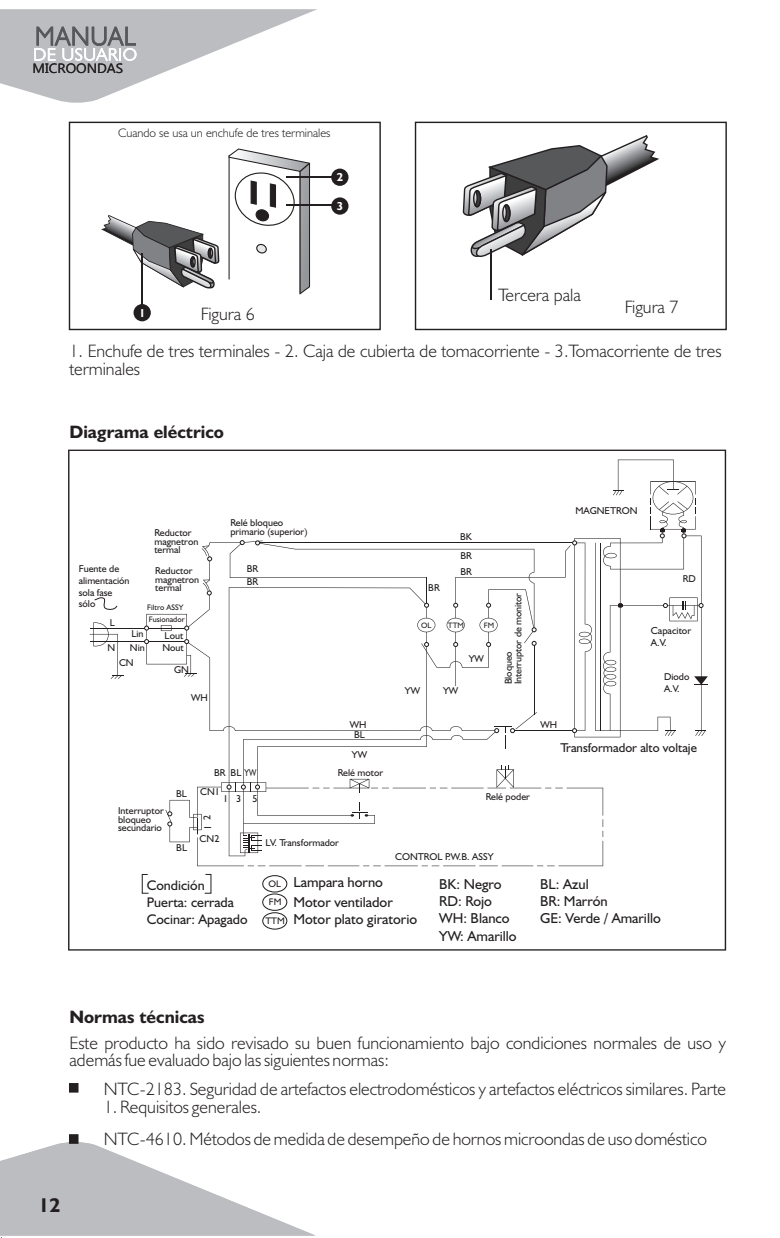
<style>
.page{position:relative;width:780px;height:1238px;background:#fff}
.page>*{position:absolute;margin:0;border:0;box-sizing:border-box;transform-origin:0 0}
.t1{font:700 20px "Humanist 521 BT";color:#231f20}
.t2{font:300 18px/17.8px "Humanist 521 BT";color:#231f20}
.t3{font:700 18px "Humanist 521 BT";color:#231f20}
.t4{font:14.4px/17.2px "Humanist 521 BT";color:#231f20}
.t5{font:14px/16.6px "Humanist 521 BT";color:#231f20}
.t6{font:13.6px "Ebrima";color:#231f20}
.t7{font:12.8px "Humanist 521 BT";color:#231f20}
.t8{font:300 12.4px "Humanist 521 BT";color:#231f20}
.t9{font:700 11.6px "Humanist 521 BT";color:#fff}
.t10{font:10.2px/12.2px "Humanist 521 BT";color:#231f20}
.t11{font:10px/12px "Humanist 521 BT";color:#231f20}
.t12{font:9.6px "Humanist 521 BT";color:#231f20}
.t13{font:8px "Humanist 521 BT";color:#231f20}
</style>
<div class="page">
<svg style="left:0;top:9px;width:317px;height:94px"></svg>
<svg style="left:462px;top:135px;width:197px;height:126px"></svg>
<div style="left:502px;top:204px;width:8px;height:18px;border:1px solid #231f20;border-radius:50%"></div>
<hr style="left:490px;top:249px;width:1px;height:51px;background:#231f20">
<svg style="left:101px;top:215px;width:119px;height:74px"></svg>
<div style="left:190px;top:256px;width:6px;height:11px;border:1px solid #231f20;border-radius:50%"></div>
<svg style="left:228px;top:148px;width:82px;height:147px"></svg>
<hr style="left:141px;top:253px;width:2px;height:60px;background:#231f20">
<hr style="left:286px;top:176px;width:59px;height:1px;background:#231f20">
<div style="left:331px;top:169px;width:17px;height:17px;background:#231f20;border-radius:50%"></div>
<hr style="left:286px;top:205px;width:59px;height:1px;background:#231f20">
<div style="left:331px;top:197px;width:17px;height:18px;background:#231f20;border-radius:50%"></div>
<div style="left:133px;top:304px;width:18px;height:17px;background:#231f20;border-radius:50%"></div>
<svg style="left:68px;top:449px;width:657px;height:501px"></svg>
<div style="left:262px;top:875px;width:25px;height:17px;background:#fff;border:1px solid #231f20;border-radius:50%"></div>
<svg style="left:69px;top:1083px;width:9px;height:9px"></svg>
<svg style="left:0;top:1134px;width:315px;height:104px"></svg>
<div style="left:414px;top:122px;width:312px;height:208px;border:1px solid #231f20"></div>
<div style="left:69px;top:122px;width:311px;height:208px;border:1px solid #231f20"></div>
<p class="t6" style="left:33px;top:63px;width:92px">MICROONDAS</p>
<p class="t8" style="left:118px;top:128px;width:214px">Cuando se usa un enchufe de tres terminales</p>
<p class="t9" style="left:337px;top:172px;width:8px">2</p>
<p class="t9" style="left:337px;top:201px;width:8px">3</p>
<p class="t2" style="left:498px;top:288px;width:84px">Tercera pala</p>
<p class="t2" style="left:624px;top:299px;width:55px">Figura 7</p>
<p class="t2" style="left:201px;top:306px;width:55px">Figura 6</p>
<p class="t9" style="left:139px;top:308px;width:8px">1</p>
<p class="t2" style="left:69px;top:343px;width:653px">1. Enchufe de tres terminales - 2. Caja de cubierta de tomacorriente - 3.Tomacorriente de tres terminales</p>
<p class="t3" style="left:69px;top:425px;width:156px">Diagrama eléctrico</p>
<p class="t11" style="left:79px;top:563px;width:52px">Fuente de alimentación sola fase sólo</p>
<p class="t11" style="left:154px;top:529px;width:45px;line-height:8.6px">Reductor magnetron termal</p>
<p class="t11" style="left:155px;top:567px;width:45px;line-height:8.4px">Reductor magnetron termal</p>
<p class="t13" style="left:147px;top:603px;width:38px">Filtro ASSY</p>
<p class="t11" style="left:110px;top:617px;width:7px">L</p>
<p class="t11" style="left:107px;top:642px;width:9px">N</p>
<p class="t13" style="left:149px;top:616px;width:37px">Fusionador</p>
<p class="t11" style="left:130px;top:627px;width:16px;line-height:14.6px">Lin<br>Nin</p>
<p class="t11" style="left:162px;top:630px;width:23px">Lout<br>Nout</p>
<p class="t11" style="left:119px;top:657px;width:16px">CN</p>
<p class="t11" style="left:174px;top:664px;width:16px">GN</p>
<p class="t11" style="left:191px;top:692px;width:18px">WH</p>
<p class="t11" style="left:230px;top:519px;width:79px;line-height:9px">Relé bloqueo primario (superior)</p>
<p class="t11" style="left:247px;top:563px;width:13px">BR</p>
<p class="t11" style="left:247px;top:577px;width:13px">BR</p>
<p class="t11" style="left:118px;top:806px;width:47px;line-height:8.8px">Interruptor bloqueo secundario</p>
<p class="t11" style="left:176px;top:788px;width:12px">BL</p>
<p class="t11" style="left:230px;top:767px;width:27px">BL YW</p>
<p class="t11" style="left:214px;top:767px;width:13px">BR</p>
<p class="t11" style="left:200px;top:786px;width:21px">CN1</p>
<p class="t11" style="left:223px;top:793px;width:7px">1</p>
<p class="t11" style="left:202px;top:819px;width:7px;rotate:-90deg">2</p>
<p class="t11" style="left:202px;top:829px;width:7px;rotate:-90deg">1</p>
<p class="t11" style="left:236px;top:793px;width:7px">3</p>
<p class="t11" style="left:252px;top:793px;width:7px">5</p>
<p class="t11" style="left:350px;top:719px;width:18px">WH</p>
<p class="t11" style="left:352px;top:726px;width:17px;line-height:19.2px">BL<br>YW</p>
<p class="t11" style="left:337px;top:767px;width:47px">Relé motor</p>
<p class="t11" style="left:176px;top:842px;width:12px">BL</p>
<p class="t11" style="left:199px;top:833px;width:21px">CN2</p>
<p class="t11" style="left:265px;top:837px;width:75px">LV. Transformador</p>
<p class="t11" style="left:460px;top:531px;width:13px">BK</p>
<p class="t11" style="left:428px;top:582px;width:13px">BR</p>
<p class="t11" style="left:460px;top:547px;width:13px;line-height:16.8px">BR<br>BR</p>
<p class="t13" style="left:421px;top:621px;width:12px">OL</p>
<p class="t13" style="left:447px;top:621px;width:18px">TTM</p>
<p class="t13" style="left:483px;top:621px;width:12px">FM</p>
<p class="t11" style="left:468px;top:653px;width:17px">YW</p>
<p class="t11" style="left:404px;top:685px;width:17px">YW</p>
<p class="t11" style="left:443px;top:685px;width:17px">YW</p>
<p class="t11" style="left:504px;top:684px;width:93px;line-height:9.6px;rotate:-90deg">Bloqueo<br>Interruptor de monitor</p>
<p class="t11" style="left:575px;top:506px;width:64px">MAGNETRON</p>
<p class="t11" style="left:540px;top:719px;width:18px">WH</p>
<p class="t11" style="left:682px;top:574px;width:15px">RD</p>
<p class="t10" style="left:650px;top:625px;width:42px">Capacitor<br>A.V.</p>
<p class="t11" style="left:663px;top:671px;width:27px">Diodo<br>A.V.</p>
<p class="t7" style="left:560px;top:742px;width:138px">Transformador alto voltaje</p>
<p class="t11" style="left:485px;top:791px;width:46px">Relé poder</p>
<p class="t11" style="left:395px;top:851px;width:100px">CONTROL P.W.B. ASSY</p>
<p class="t5" style="left:147px;top:878px;width:102px">Condición<br>Puerta: cerrada<br>Cocinar: Apagado</p>
<p class="t12" style="left:268px;top:879px;width:14px">OL</p>
<p class="t12" style="left:269px;top:898px;width:14px">FM</p>
<p class="t12" style="left:265px;top:916px;width:21px">TTM</p>
<p class="t4" style="left:293px;top:873px;width:101px;line-height:20px">Lampara horno<br>Motor ventilador</p>
<p class="t4" style="left:293px;top:911px;width:125px">Motor plato giratorio</p>
<p class="t4" style="left:439px;top:876px;width:79px">BK: Negro<br>RD: Rojo<br>WH: Blanco<br>YW: Amarillo</p>
<p class="t4" style="left:540px;top:876px;width:122px">BL: Azul<br>BR: Marrón<br>GE: Verde / Amarillo</p>
<p class="t3" style="left:69px;top:1009px;width:136px">Normas técnicas</p>
<p class="t2" style="left:69px;top:1035px;width:657px">Este producto ha sido revisado su buen funcionamiento bajo condiciones normales de uso y además fue evaluado bajo las siguientes normas:</p>
<p class="t2" style="left:104px;top:1081px;width:623px">NTC-2183. Seguridad de artefactos electrodomésticos y artefactos eléctricos similares. Parte</p>
<p class="t2" style="left:104px;top:1091px;width:604px;line-height:32.2px">1. Requisitos generales.<br>NTC-4610. Métodos de medida de desempeño de hornos microondas de uso doméstico</p>
<p class="t1" style="left:39px;top:1196px;width:23px">12</p>
</div>
